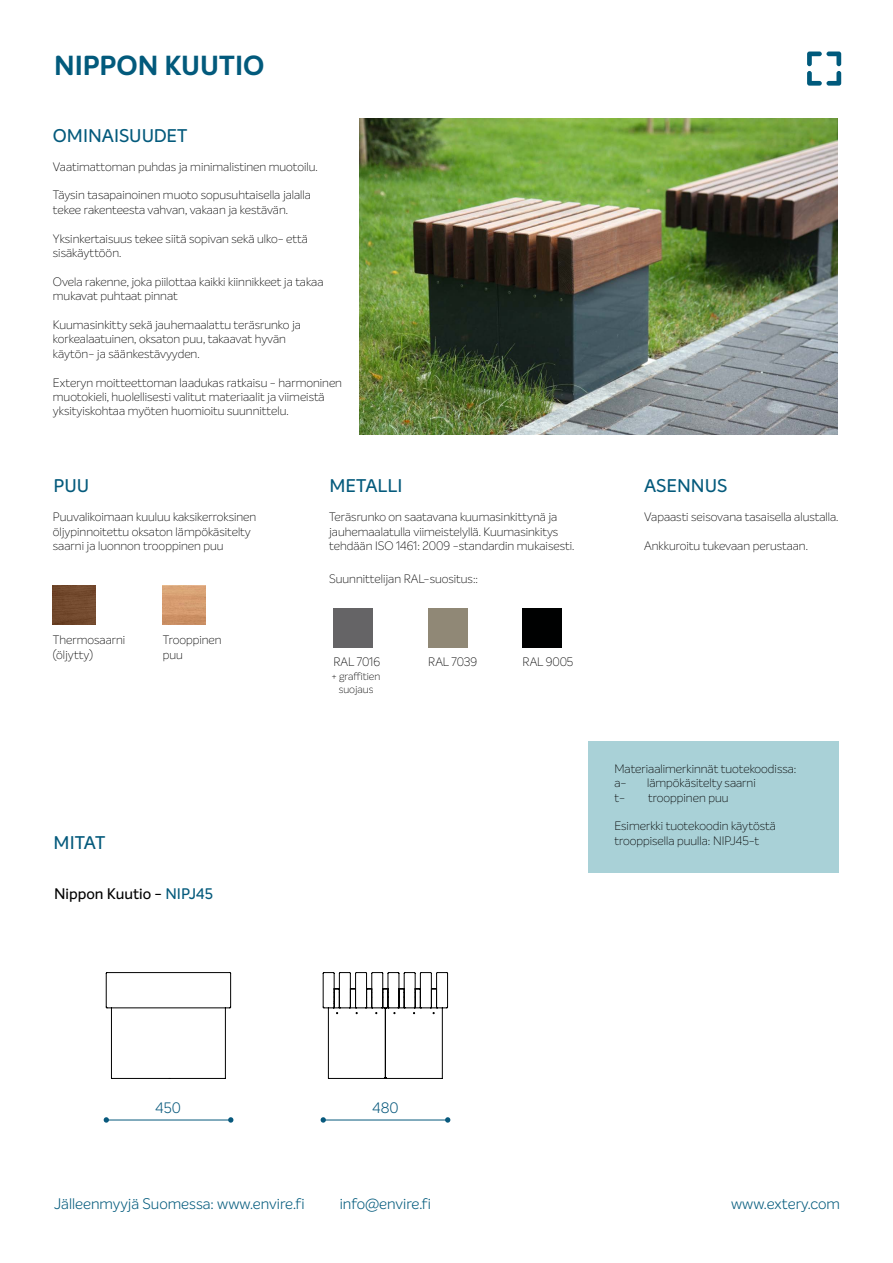
<style>
.page{position:relative;width:893px;height:1263px;background:#fff}
.page>*{position:absolute;margin:0;border:0;box-sizing:border-box;transform-origin:0 0}
.t1{font:700 27px "Intelo";color:#025a7c}
.t2{font:500 18px "Intelo";color:#045a7c}
.t3{font:300 15px "Intelo";color:#025a7c}
.t4{font:500 15px "Intelo";color:#000}
.t5{font:300 14.85px "Intelo";color:#08597d}
.t6{font:100 12px/14.4px "Intelo";color:#000}
.t7{font:100 10.5px/12.6px "Intelo";color:#000;text-align:center}
.s1{color:#045a7c}
</style>
<div class="page">
<svg style="left:807px;top:52px;width:34px;height:34px"></svg>
<div style="left:588px;top:741px;width:251px;height:132px;background:#a9d1d7"></div>
<img style="left:53px;top:586px;width:43px;height:39px">
<img style="left:163px;top:586px;width:42px;height:39px">
<div style="left:333px;top:608px;width:40px;height:39px;background:#656466"></div>
<div style="left:428px;top:608px;width:39px;height:39px;background:#908876"></div>
<div style="left:523px;top:608px;width:39px;height:39px;background:#000101"></div>
<img style="left:359px;top:118px;width:478px;height:317px">
<svg style="left:322px;top:972px;width:126px;height:107px"></svg>
<svg style="left:321px;top:1117px;width:5px;height:6px"></svg>
<svg style="left:445px;top:1117px;width:5px;height:6px"></svg>
<hr style="left:322px;top:1120px;width:126px;height:1px;background:#08597d">
<svg style="left:105px;top:972px;width:126px;height:107px"></svg>
<svg style="left:104px;top:1117px;width:5px;height:6px"></svg>
<svg style="left:228px;top:1117px;width:5px;height:6px"></svg>
<hr style="left:106px;top:1120px;width:125px;height:1px;background:#08597d">
<h1 class="t1" style="left:54px;top:49px;width:212px">NIPPON KUUTIO</h1>
<h2 class="t2" style="left:53px;top:125px;width:136px">OMINAISUUDET</h2>
<p class="t6" style="left:53px;top:159px;width:266px">Vaatimattoman puhdas ja minimalistinen muotoilu.</p>
<p class="t6" style="left:53px;top:188px;width:260px">Täysin tasapainoinen muoto sopusuhtaisella jalalla tekee rakenteesta vahvan, vakaan ja kestävän.</p>
<p class="t6" style="left:53px;top:231px;width:257px">Yksinkertaisuus tekee siitä sopivan sekä ulko- että sisäkäyttöön.</p>
<p class="t6" style="left:53px;top:274px;width:272px">Ovela rakenne, joka piilottaa kaikki kiinnikkeet ja takaa mukavat puhtaat pinnat</p>
<p class="t6" style="left:53px;top:318px;width:250px">Kuumasinkitty sekä jauhemaalattu teräsrunko ja korkealaatuinen, oksaton puu, takaavat hyvän käytön- ja säänkestävyyden.</p>
<p class="t6" style="left:53px;top:375px;width:291px">Exteryn moitteettoman laadukas ratkaisu - harmoninen muotokieli, huolellisesti valitut materiaalit ja viimeistä yksityiskohtaa myöten huomioitu suunnittelu.</p>
<h2 class="t2" style="left:54px;top:475px;width:37px">PUU</h2>
<h2 class="t2" style="left:329px;top:475px;width:74px">METALLI</h2>
<h2 class="t2" style="left:644px;top:475px;width:85px">ASENNUS</h2>
<p class="t6" style="left:53px;top:510px;width:205px">Puuvalikoimaan kuuluu kaksikerroksinen öljypinnoitettu oksaton lämpökäsitelty saarni ja luonnon trooppinen puu</p>
<p class="t6" style="left:329px;top:510px;width:247px">Teräsrunko on saatavana kuumasinkittynä ja jauhemaalatulla viimeistelyllä. Kuumasinkitys tehdään ISO 1461: 2009 -standardin mukaisesti.</p>
<p class="t6" style="left:329px;top:572px;width:151px">Suunnittelijan RAL-suositus::</p>
<p class="t6" style="left:53px;top:633px;width:74px">Thermosaarni (öljytty)</p>
<p class="t6" style="left:163px;top:633px;width:60px">Trooppinen puu</p>
<h2 class="t2" style="left:54px;top:832px;width:53px">MITAT</h2>
<p class="t4" style="left:54px;top:884px;width:160px">Nippon Kuutio - <span class="s1">NIPJ45</span></p>
<p class="t6" style="left:333px;top:655px;width:48px">RAL 7016</p>
<p class="t7" style="left:332px;top:670px;width:50px">+ graffitien suojaus</p>
<p class="t6" style="left:428px;top:655px;width:50px">RAL 7039</p>
<p class="t6" style="left:523px;top:655px;width:52px">RAL 9005</p>
<p class="t6" style="left:644px;top:510px;width:196px">Vapaasti seisovana tasaisella alustalla.</p>
<p class="t6" style="left:644px;top:539px;width:165px">Ankkuroitu tukevaan perustaan.</p>
<p class="t6" style="left:614px;top:761px;width:184px">Materiaalimerkinnät tuotekoodissa: a-</p>
<p class="t6" style="left:647px;top:776px;width:110px">lämpökäsitelty saarni</p>
<p class="t6" style="left:614px;top:790px;width:12px">t-</p>
<p class="t6" style="left:648px;top:790px;width:82px">trooppinen puu</p>
<p class="t6" style="left:614px;top:819px;width:163px">Esimerkki tuotekoodin käytöstä trooppisella puulla: NIPJ45-t</p>
<p class="t5" style="left:156px;top:1099px;width:27px">450</p>
<p class="t5" style="left:372px;top:1099px;width:28px">480</p>
<p class="t3" style="left:340px;top:1194px;width:93px">info@envire.fi</p>
<p class="t3" style="left:54px;top:1194px;width:252px">Jälleenmyyjä Suomessa: www.envire.fi</p>
<p class="t3" style="left:731px;top:1194px;width:110px">www.extery.com</p>
</div>
